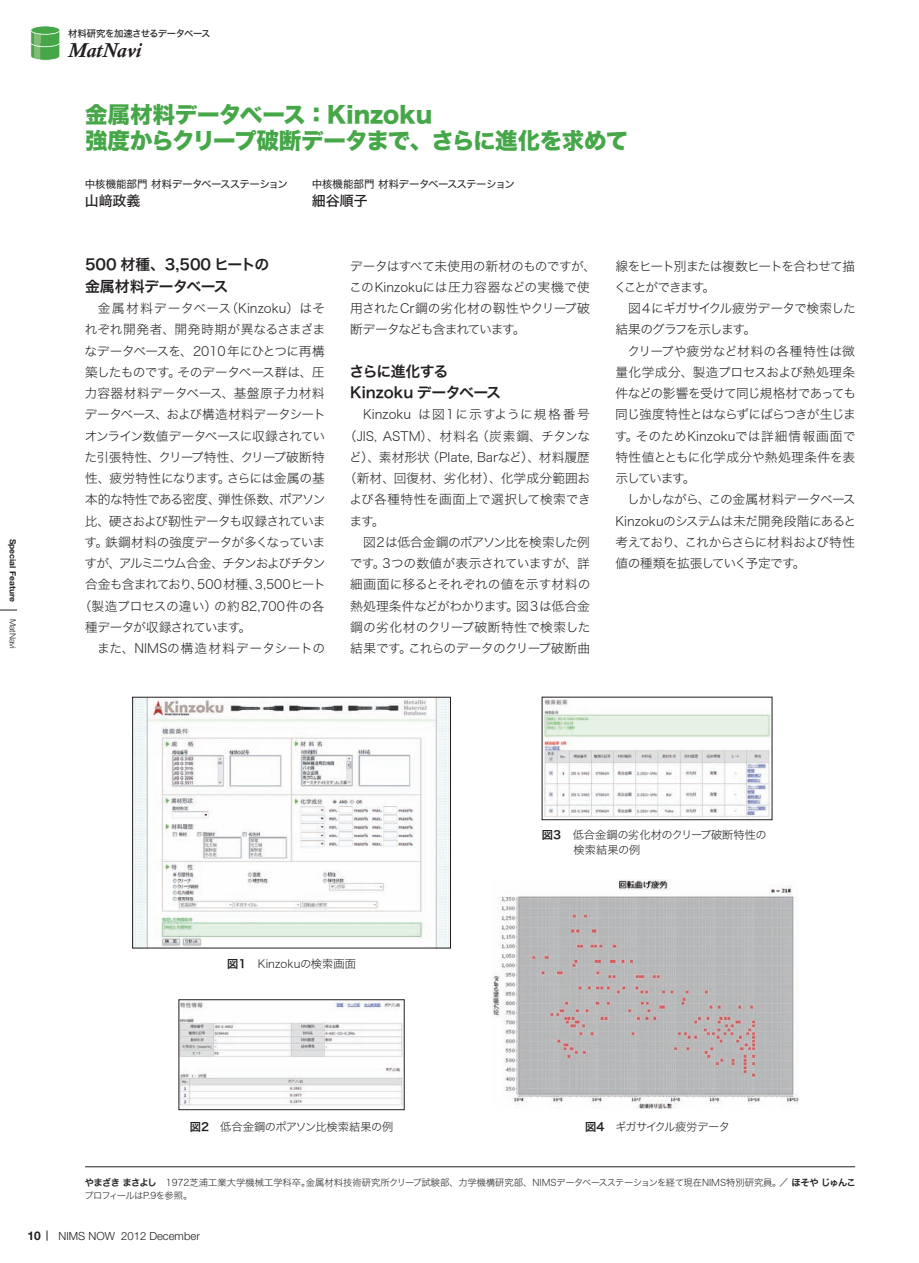
<style>
.page{position:relative;width:919px;height:1263px;background:#fff}
.page>*{position:absolute;margin:0;border:0;box-sizing:border-box;transform-origin:0 0}
.t1{font:22.5px/25.5px "Hira Kaku Std N W8";letter-spacing:-.01em;color:#45a748}
.t2{font:italic 700 20.55px "Calisto";letter-spacing:-.005em;color:#231f20}
.t3{font:14.85px/21.3px "Hira Kaku Std N W6";letter-spacing:-.02em;color:#231f20}
.t4{font:13.95px "Hira Kaku Std N W5";color:#231f20}
.t5{font:12.75px/21.3px "Hira Kaku Std N W2";letter-spacing:-.02em;color:#231f20;text-align:justify}
.t6{font:12.75px "Hira Kaku Std N W2";color:#231f20}
.t7{font:12.75px "Hira Kaku Std N W2";letter-spacing:-.045em;color:#231f20}
.t8{font:12.75px "Hira Kaku Std N W2";letter-spacing:.01em;color:#231f20}
.t9{font:12.75px "Hira Kaku Std N W2";letter-spacing:.015em;color:#231f20}
.t10{font:12.75px/21.3px "Hira Kaku Std N W2";letter-spacing:-.07em;color:#231f20}
.t11{font:12.75px/21.3px "Hira Kaku Std N W2";letter-spacing:-.08em;color:#231f20}
.t12{font:12.75px "Hira Kaku Std N W2";letter-spacing:-.055em;color:#231f20}
.t13{font:12.75px "Hira Kaku Std N W2";letter-spacing:.02em;color:#231f20}
.t14{font:12.75px "Hira Kaku Std N W2";letter-spacing:-.105em;color:#231f20}
.t15{font:12.75px "Hira Kaku Std N W2";letter-spacing:-.065em;color:#231f20}
.t16{font:12.75px "Hira Kaku Std N W2";letter-spacing:-.06em;color:#231f20}
.t17{font:12.75px "Hira Kaku Std N W2";letter-spacing:.04em;color:#231f20}
.t18{font:12.75px "Hira Kaku Std N W2";letter-spacing:-.05em;color:#231f20}
.t19{font:12.75px "Hira Kaku Std N W2";letter-spacing:-.075em;color:#231f20}
.t20{font:700 12px "Helvetica Neue";color:#231f20}
.t21{font:11.25px/14.7px "Hira Kaku Std N W2";letter-spacing:-.02em;color:#231f20}
.t22{font:300 11.25px "Helvetica Neue";color:#231f20}
.t23{font:11.25px "Hira Kaku Std N W2";color:#231f20}
.t24{font:11.25px "Hira Kaku Std N W2";letter-spacing:-.06em;color:#231f20}
.t25{font:10.5px "Hira Kaku Std N W4";letter-spacing:-.045em;color:#231f20}
.t26{font:9.45px "Hira Kaku Std W5";letter-spacing:-.045em;color:#231f20}
.t27{font:9.3px/13.8px "Hira Kaku Std N W2";color:#231f20}
.t28{font:700 8.55px "Helvetica Neue";color:#231f20}
.t29{font:300 8.55px "Helvetica Neue";color:#231f20}
.s1{font-family:"Hira Kaku Std N W6"}
</style>
<div class="page">
<img style="left:134px;top:699px;width:314px;height:247px">
<img style="left:181px;top:1001px;width:221px;height:105px">
<div style="left:179px;top:999px;width:225px;height:111px;border:1px solid #231f20"></div>
<img style="left:544px;top:699px;width:226px;height:119px">
<div style="left:542px;top:697px;width:230px;height:123px;border:1px solid #231f20"></div>
<img style="left:492px;top:879px;width:306px;height:229px">
<hr style="left:85px;top:1166px;width:770px;height:1px;background:#231f20">
<svg style="left:0;top:610px;width:17px;height:1px"></svg>
<svg style="left:30px;top:26px;width:30px;height:35px"></svg>
<p class="t28" style="left:18px;top:539px;width:64px;rotate:90deg">Special Feature</p>
<p class="t29" style="left:18px;top:619px;width:31px;rotate:90deg">MatNavi</p>
<p class="t26" style="left:68px;top:26px;width:144px">材料研究を加速させるデータベース</p>
<h2 class="t2" style="left:68px;top:38px;width:75px">MatNavi</h2>
<h1 class="t1" style="left:85px;top:103px;width:544px">金属材料データベース：Kinzoku<br>強度からクリープ破断データまで、さらに進化を求めて</h1>
<p class="t25" style="left:85px;top:176px;width:205px">中核機能部門 材料データベースステーション</p>
<p class="t4" style="left:85px;top:191px;width:57px">山﨑政義</p>
<p class="t25" style="left:312px;top:176px;width:205px">中核機能部門 材料データベースステーション</p>
<p class="t4" style="left:312px;top:191px;width:57px">細谷順子</p>
<p class="t3" style="left:85px;top:254px;width:186px">500 材種、3,500 ヒートの金属材料データベース</p>
<p class="t13" style="left:98px;top:299px;width:229px">金属材料データベース（Kinzoku）はそ</p>
<p class="t9" style="left:85px;top:320px;width:242px">れぞれ開発者、開発時期が異なるさまざま</p>
<p class="t5" style="left:85px;top:340px;width:241px">なデータベースを、2010年にひとつに再構</p>
<p class="t7" style="left:85px;top:362px;width:241px">築したものです。そのデータベース群は、圧</p>
<p class="t8" style="left:85px;top:384px;width:241px">力容器材料データベース、基盤原子力材料</p>
<p class="t7" style="left:85px;top:405px;width:243px">データベース、および構造材料データシート</p>
<p class="t15" style="left:85px;top:426px;width:242px">オンライン数値データベースに収録されてい</p>
<p class="t5" style="left:84px;top:446px;width:242px">た引張特性、クリープ特性、クリープ破断特</p>
<p class="t5" style="left:85px;top:467px;width:241px">性、疲労特性になります。さらには金属の基</p>
<p class="t5" style="left:85px;top:489px;width:242px">本的な特性である密度、弾性係数、ポアソン</p>
<p class="t16" style="left:85px;top:511px;width:242px">比、硬さおよび靭性データも収録されていま</p>
<p class="t5" style="left:85px;top:531px;width:242px">す。鉄鋼材料の強度データが多くなっていま</p>
<p class="t14" style="left:85px;top:554px;width:242px">すが、アルミニウム合金、チタンおよびチタン</p>
<p class="t12" style="left:85px;top:575px;width:242px">合金も含まれており、500材種、3,500ヒート</p>
<p class="t6" style="left:79px;top:596px;width:247px">（製造プロセスの違い）の約82,700件の各</p>
<p class="t19" style="left:85px;top:618px;width:168px">種データが収録されています。</p>
<p class="t9" style="left:97px;top:639px;width:229px">また、NIMSの構造材料データシートの</p>
<p class="t5" style="left:349px;top:255px;width:248px;text-align:left">データはすべて未使用の新材のものですが、このKinzokuには圧力容器などの実機で使用されたCr鋼の劣化材の靱性やクリープ破断データなども含まれています。</p>
<p class="t3" style="left:349px;top:361px;width:153px">さらに進化する<br>Kinzoku データベース</p>
<p class="t17" style="left:363px;top:405px;width:228px">Kinzoku は図1に示すように規格番号</p>
<p class="t6" style="left:344px;top:426px;width:248px">（JIS, ASTM）、材料名（炭素鋼、チタンな</p>
<p class="t6" style="left:349px;top:448px;width:242px">ど）、素材形状（Plate, Barなど）、材料履歴</p>
<p class="t8" style="left:344px;top:469px;width:248px">（新材、回復材、劣化材）、化学成分範囲お</p>
<p class="t6" style="left:349px;top:490px;width:243px">よび各種特性を画面上で選択して検索でき</p>
<p class="t5" style="left:349px;top:510px;width:37px">ます。</p>
<p class="t18" style="left:363px;top:533px;width:228px">図2は低合金鋼のポアソン比を検索した例</p>
<p class="t5" style="left:349px;top:552px;width:242px">です。3つの数値が表示されていますが、詳</p>
<p class="t5" style="left:350px;top:574px;width:241px">細画面に移るとそれぞれの値を示す材料の</p>
<p class="t5" style="left:350px;top:595px;width:241px">熱処理条件などがわかります。図3は低合金</p>
<p class="t8" style="left:350px;top:618px;width:242px">鋼の劣化材のクリープ破断特性で検索した</p>
<p class="t7" style="left:350px;top:639px;width:241px">結果です。これらのデータのクリープ破断曲</p>
<p class="t11" style="left:614px;top:255px;width:242px">線をヒート別または複数ヒートを合わせて描くことができます。</p>
<p class="t10" style="left:615px;top:297px;width:242px;text-indent:13px">図4にギガサイクル疲労データで検索した結果のグラフを示します。</p>
<p class="t5" style="left:615px;top:340px;width:242px;text-indent:13px">クリープや疲労など材料の各種特性は微量化学成分、製造プロセスおよび熱処理条件などの影響を受けて同じ規格材であっても同じ強度特性とはならずにばらつきが生じます。そのためKinzokuでは詳細情報画面で特性値とともに化学成分や熱処理条件を表示しています。</p>
<p class="t5" style="left:615px;top:489px;width:242px;text-indent:12px">しかしながら、この金属材料データベースKinzokuのシステムは未だ開発段階にあると考えており、これからさらに材料および特性値の種類を拡張していく予定です。</p>
<p class="t23" style="left:227px;top:955px;width:130px"><span class="s1">図1　</span>Kinzokuの検索画面</p>
<p class="t21" style="left:190px;top:1120px;width:205px"><span class="s1">図2　</span>低合金鋼のポアソン比検索結果の例</p>
<p class="t21" style="left:542px;top:827px;width:248px"><span class="s1">図3　</span>低合金鋼の劣化材のクリープ破断特性の　　　　　検索結果の例</p>
<p class="t24" style="left:585px;top:1119px;width:146px"><span class="s1">図4　</span>ギガサイクル疲労データ</p>
<p class="t27" style="left:84px;top:1175px;width:781px"><span class="s1">やまざき まさよし　</span>1972芝浦工業大学機械工学科卒。金属材料技術研究所クリープ試験部、力学機構研究部、NIMSデータベースステーションを経て現在NIMS特別研究員。／ <span class="s1">ほそや じゅんこ　</span>プロフィールはP.9を参照。</p>
<p class="t20" style="left:27px;top:1228px;width:15px">10</p>
<p class="t22" style="left:58px;top:1229px;width:143px">NIMS NOW 2012 December</p>
</div>
